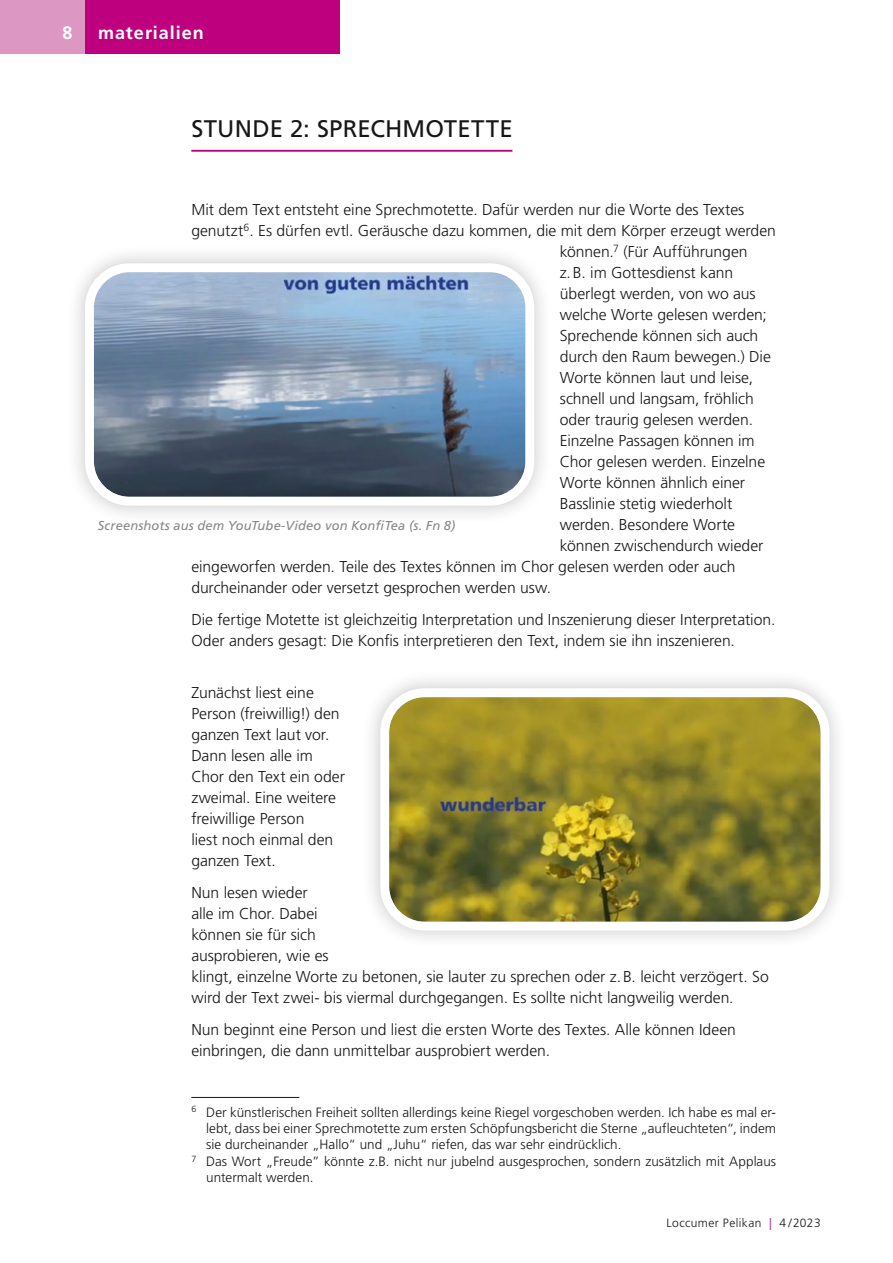
<style>
.page{position:relative;width:893px;height:1263px;background:#fff}
.page>*{position:absolute;margin:0;border:0;box-sizing:border-box;transform-origin:0 0}
.t1{font:24px "Frutiger LT Pro";letter-spacing:.01em;color:#181716}
.t2{font:700 18px "Frutiger LT Pro";letter-spacing:.055em;color:#fff}
.t3{font:300 15.75px/21px "Frutiger LT Pro";letter-spacing:-.005em;color:#181716}
.t4{font:300 13.5px "Frutiger LT Pro";color:#181716}
.t5{font:italic 12.9px "Frutiger LT Pro";letter-spacing:.01em;color:#868786}
.t6{font:300 12px "Frutiger LT Pro";letter-spacing:.035em;color:#181716}
.s1{color:#bf007e}
</style>
<div class="page">
<div style="left:81px;top:0;width:259px;height:54px;background:#bf007e"></div>
<div style="left:0;top:0;width:85px;height:54px;background:#dc98c3"></div>
<hr style="left:191px;top:150px;width:321px;height:2px;background:#bf007e">
<hr style="left:191px;top:1097px;width:108px;height:1px;background:#181716">
<div style="left:66px;top:244px;width:487px;height:281px;background:#181716;opacity:.25"></div>
<img style="left:94px;top:272px;width:431px;height:225px">
<div style="left:85px;top:263px;width:449px;height:243px;border:9px solid #fff;border-radius:40px"></div>
<div style="left:361px;top:669px;width:487px;height:281px;background:#181716;opacity:.25"></div>
<img style="left:389px;top:697px;width:432px;height:225px">
<div style="left:380px;top:688px;width:449px;height:242px;border:9px solid #fff;border-radius:40px"></div>
<p class="t2" style="left:62px;top:22px;width:12px">8</p>
<p class="t2" style="left:98px;top:22px;width:107px">materialien</p>
<h1 class="t1" style="left:191px;top:115px;width:323px">STUNDE 2: SPRECHMOTETTE</h1>
<p class="t3" style="left:191px;top:199px;width:554px">Mit dem Text entsteht eine Sprechmotette. Dafür werden nur die Worte des Textes</p>
<p class="t3" style="left:191px;top:220px;width:586px">genutzt<sup>6</sup>. Es dürfen evtl. Geräusche dazu kommen, die mit dem Körper erzeugt werden</p>
<p class="t3" style="left:560px;top:241px;width:189px">können.<sup>7</sup> (Für Aufführungen</p>
<p class="t3" style="left:560px;top:262px;width:175px">z.B. im Gottesdienst kann</p>
<p class="t3" style="left:560px;top:283px;width:197px">überlegt werden, von wo aus</p>
<p class="t3" style="left:560px;top:304px;width:209px">welche Worte gelesen werden;</p>
<p class="t3" style="left:560px;top:325px;width:200px">Sprechende können sich auch</p>
<p class="t3" style="left:560px;top:346px;width:213px">durch den Raum bewegen.) Die</p>
<p class="t3" style="left:560px;top:367px;width:195px">Worte können laut und leise,</p>
<p class="t3" style="left:560px;top:388px;width:196px">schnell und langsam, fröhlich</p>
<p class="t3" style="left:560px;top:409px;width:195px">oder traurig gelesen werden.</p>
<p class="t3" style="left:560px;top:430px;width:196px">Einzelne Passagen können im</p>
<p class="t3" style="left:560px;top:451px;width:207px">Chor gelesen werden. Einzelne</p>
<p class="t3" style="left:560px;top:472px;width:187px">Worte können ähnlich einer</p>
<p class="t3" style="left:560px;top:493px;width:174px">Basslinie stetig wiederholt</p>
<p class="t3" style="left:560px;top:514px;width:177px">werden. Besondere Worte</p>
<p class="t3" style="left:560px;top:535px;width:205px">können zwischendurch wieder</p>
<p class="t3" style="left:191px;top:556px;width:546px">eingeworfen werden. Teile des Textes können im Chor gelesen werden oder auch</p>
<p class="t3" style="left:191px;top:577px;width:361px">durcheinander oder versetzt gesprochen werden usw.</p>
<p class="t3" style="left:191px;top:609px;width:586px">Die fertige Motette ist gleichzeitig Interpretation und Inszenierung dieser Interpretation.<br>Oder anders gesagt: Die Konfis interpretieren den Text, indem sie ihn inszenieren.</p>
<p class="t3" style="left:191px;top:683px;width:155px">Zunächst liest eine<br>Person (freiwillig!) den ganzen Text laut vor.<br>Dann lesen alle im<br>Chor den Text ein oder zweimal. Eine weitere freiwillige Person<br>liest noch einmal den ganzen Text.</p>
<p class="t3" style="left:191px;top:882px;width:579px">Nun lesen wieder<br>alle im Chor. Dabei<br>können sie für sich<br>ausprobieren, wie es<br>klingt, einzelne Worte zu betonen, sie lauter zu sprechen oder z.B. leicht verzögert. So wird der Text zwei- bis viermal durchgegangen. Es sollte nicht langweilig werden.</p>
<p class="t3" style="left:191px;top:1019px;width:546px">Nun beginnt eine Person und liest die ersten Worte des Textes. Alle können Ideen einbringen, die dann unmittelbar ausprobiert werden.</p>
<p class="t5" style="left:98px;top:518px;width:359px">Screenshots aus dem YouTube-Video von KonfiTea (s. Fn 8)</p>
<p class="t4" style="left:191px;top:1104px;width:586px"><sup>6</sup> Der künstlerischen Freiheit sollten allerdings keine Riegel vorgeschoben werden. Ich habe es mal er-</p>
<p class="t4" style="left:206px;top:1120px;width:571px">lebt, dass bei einer Sprechmotette zum ersten Schöpfungsbericht die Sterne „aufleuchteten“, indem</p>
<p class="t4" style="left:206px;top:1136px;width:417px">sie durcheinander „Hallo“ und „Juhu“ riefen, das war sehr eindrücklich.</p>
<p class="t4" style="left:191px;top:1153px;width:586px"><sup>7</sup> Das Wort „Freude” könnte z.B. nicht nur jubelnd ausgesprochen, sondern zusätzlich mit Applaus</p>
<p class="t4" style="left:206px;top:1170px;width:109px">untermalt werden.</p>
<p class="t6" style="left:666px;top:1215px;width:156px">Loccumer Pelikan <span class="s1">|</span> 4 /2023</p>
</div>
